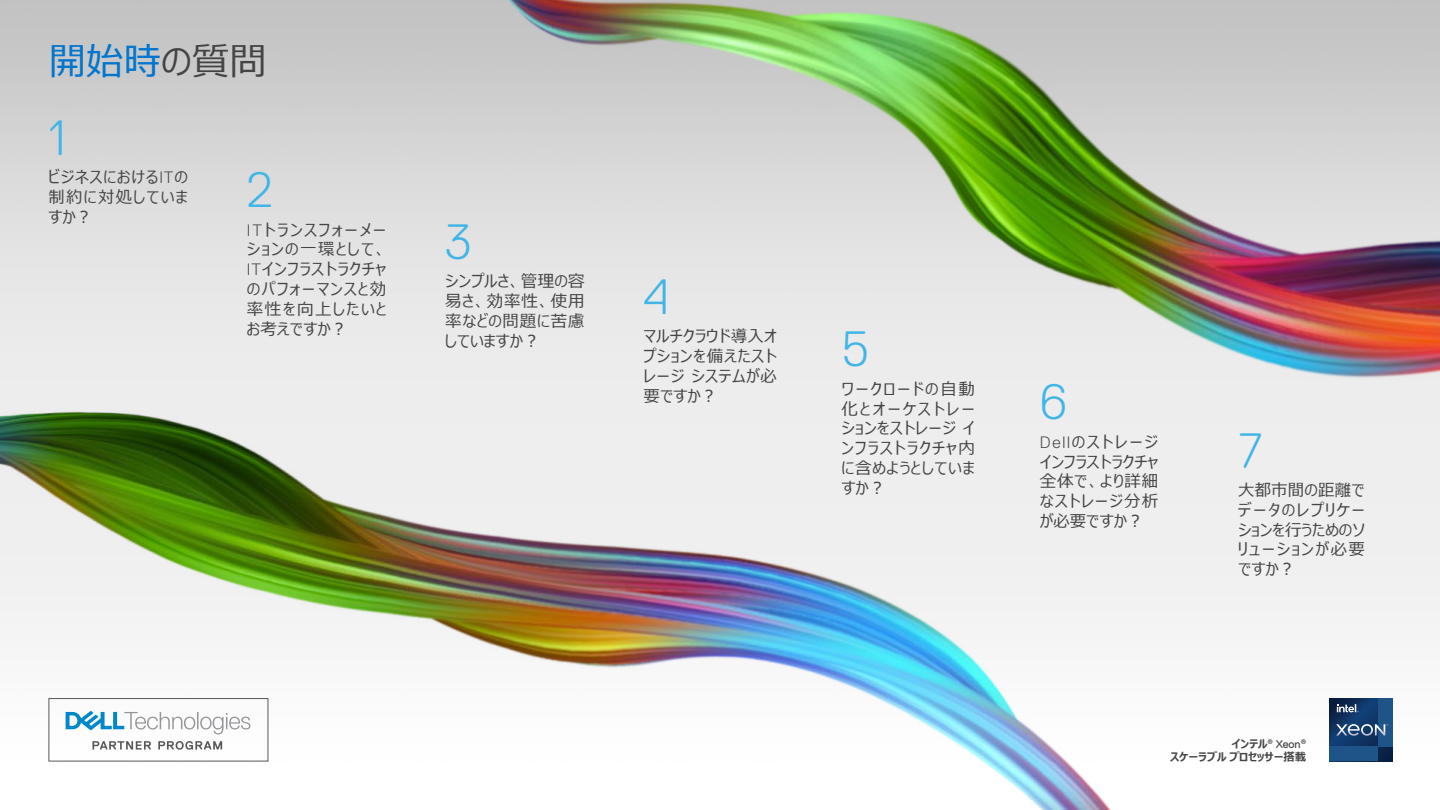
<style>
.page{position:relative;width:1440px;height:810px;background:#fff}
.page>*{position:absolute;margin:0;border:0;box-sizing:border-box;transform-origin:0 0}
.Body_Copy{font:300 49.5px "Dell Replica";color:#41b6e6}
.t1{font:37.5px "Meiryo UI";color:#0076ce}
.Body_Copy-2{font:16.5px/19.8px "Meiryo UI";letter-spacing:.045em;color:#444;text-align:justify}
.t2{font:700 11.25px/13.5px "Meiryo UI";color:#444;text-align:right}
.s1{color:#444}
.s2{font-family:"Dell Replica";font-weight:300}
.s3{font-family:"Dell Replica";font-weight:400}
</style>
<div class="page">
<img style="left:0;top:0;width:1440px;height:762px">
<img style="left:0;top:387px;width:1140px;height:423px">
<img style="left:458px;top:0;width:982px;height:433px">
<svg style="left:1330px;top:699px;width:62px;height:62px;background:#0f3361"></svg>
<div style="left:1378px;top:699px;width:14px;height:48px;background:#1f5488"></div>
<div style="left:1330px;top:747px;width:48px;height:14px;background:#1f5488"></div>
<svg style="left:1337px;top:704px;width:22px;height:8px"></svg>
<svg style="left:1336px;top:724px;width:52px;height:12px"></svg>
<div style="left:49px;top:698px;width:219px;height:63px;border:1px solid #57585a"></div>
<svg style="left:92px;top:741px;width:59px;height:9px"></svg>
<svg style="left:158px;top:741px;width:64px;height:9px"></svg>
<svg style="left:66px;top:711px;width:184px;height:23px"></svg>
<p class="t1" style="left:49px;top:35px;width:220px">開始時<span class="s1">の質問</span></p>
<p class="Body_Copy" style="left:48px;top:110px;width:19px">1</p>
<p class="Body_Copy-2" style="left:48px;top:168px;width:141px">ビジネスにおける<span class="s2">IT</span>の制約に対処していますか？</p>
<p class="Body_Copy" style="left:247px;top:163px;width:28px">2</p>
<p class="Body_Copy-2" style="left:247px;top:221px;width:141px"><span class="s2">IT</span>トランスフォーメーションの一環として、<span class="s2">IT</span>インフラストラクチャのパフォーマンスと効率性を向上したいとお考えですか？</p>
<p class="Body_Copy" style="left:445px;top:214px;width:28px">3</p>
<p class="Body_Copy-2" style="left:445px;top:272px;width:141px">シンプルさ、管理の容易さ、効率性、使用率などの問題に苦慮していますか？</p>
<p class="Body_Copy" style="left:644px;top:269px;width:28px">4</p>
<p class="Body_Copy-2" style="left:644px;top:327px;width:135px">マルチクラウド導入オプションを備えたストレージシステムが必要ですか？</p>
<p class="Body_Copy" style="left:842px;top:322px;width:29px">5</p>
<p class="Body_Copy-2" style="left:842px;top:380px;width:135px">ワークロードの自動化とオーケストレーションをストレージインフラストラクチャ内に含めようとしていますか？</p>
<p class="Body_Copy" style="left:1040px;top:375px;width:29px">6</p>
<p class="Body_Copy-2" style="left:1040px;top:433px;width:120px"><span class="s2">Dell</span>のストレージインフラストラクチャ全体で、より詳細なストレージ分析が必要ですか？</p>
<p class="Body_Copy" style="left:1238px;top:423px;width:26px">7</p>
<p class="Body_Copy-2" style="left:1238px;top:481px;width:128px">大都市間の距離でデータのレプリケーションを行うためのソリューションが必要ですか？</p>
<p class="t2" style="left:1170px;top:737px;width:138px">インテル<sup>®</sup> <span class="s3">Xeon</span><sup>®<br></sup>スケーラブルプロセッサー搭載</p>
</div>
